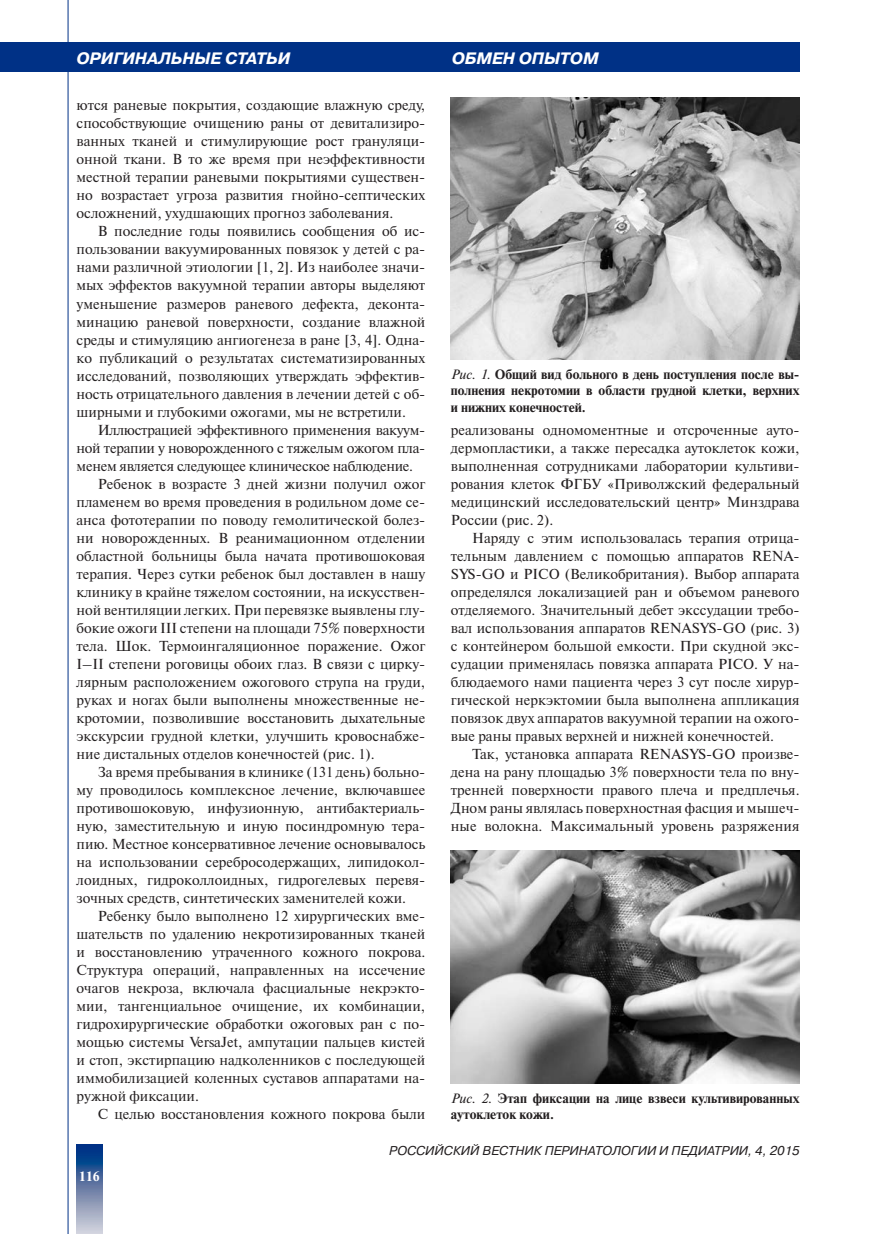
<style>
.page{position:relative;width:872px;height:1234px;background:#fff}
.page>*{position:absolute;margin:0;border:0;box-sizing:border-box;transform-origin:0 0}
.t1{font:italic 700 16.5px "Pragmatica C";color:#fff}
.t2{font:14.4px/18px "Newton C";color:#231f20;text-align:justify}
.t3{font:14.4px "Newton C";letter-spacing:-.02em;color:#231f20}
.t4{font:700 13.5px/16.5px "Newton C";color:#231f20;text-align:justify}
.t5{font:700 13.5px "Newton C";color:#fff}
.t6{font:italic 12.75px "Pragmatica C";color:#231f20}
.s1{font-weight:400;font-style:italic}
</style>
<div class="page">
<svg style="left:77px;top:1144px;width:25px;height:89px;background:#627ca9"></svg>
<hr style="left:68px;top:0;width:1px;height:1233px;background:#003186">
<div style="left:0;top:43px;width:799px;height:29px;background:#003186"></div>
<img style="left:451px;top:98px;width:348px;height:261px">
<img style="left:451px;top:850px;width:348px;height:233px">
<p class="t1" style="left:77px;top:49px;width:215px">ОРИГИНАЛЬНЫЕ СТАТЬИ</p>
<p class="t1" style="left:452px;top:49px;width:148px">ОБМЕН ОПЫТОМ</p>
<p class="t2" style="left:77px;top:96px;width:350px">ются раневые покрытия, создающие влажную среду, способствующие очищению раны от девитализиро&shy;ванных тканей и стимулирующие рост грануляци&shy;онной ткани. В то же время при неэффективности местной терапии раневыми покрытиями существен&shy;но возрастает угроза развития гнойно-септических осложнений, ухудшающих прогноз заболевания.</p>
<p class="t2" style="left:77px;top:222px;width:350px;text-indent:21px">В последние годы появились сообщения об ис&shy;пользовании вакуумированных повязок у детей с ра&shy;нами различной этиологии [1, 2]. Из наиболее значи&shy;мых эффектов вакуумной терапии авторы выделяют уменьшение размеров раневого дефекта, деконта&shy;минацию раневой поверхности, создание влажной среды и стимуляцию ангиогенеза в ране [3, 4]. Одна&shy;ко публикаций о результатах систематизированных исследований, позволяющих утверждать эффектив&shy;ность отрицательного давления в лечении детей с об&shy;ширными и глубокими ожогами, мы не встретили.</p>
<p class="t3" style="left:98px;top:421px;width:329px">Иллюстрацией эффективного применения вакуум-</p>
<p class="t3" style="left:77px;top:439px;width:350px">ной терапии у новорожденного с тяжелым ожогом пла-</p>
<p class="t3" style="left:77px;top:457px;width:338px">менем является следующее клиническое наблюдение.</p>
<p class="t2" style="left:98px;top:474px;width:329px">Ребенок в возрасте 3 дней жизни получил ожог</p>
<p class="t2" style="left:77px;top:492px;width:350px">пламенем во время проведения в родильном доме се-</p>
<p class="t2" style="left:77px;top:510px;width:350px">анса фототерапии по поводу гемолитической болез-</p>
<p class="t2" style="left:77px;top:528px;width:350px">ни новорожденных. В реанимационном отделении</p>
<p class="t2" style="left:77px;top:546px;width:350px">областной больницы была начата противошоковая</p>
<p class="t2" style="left:77px;top:564px;width:350px">терапия. Через сутки ребенок был доставлен в нашу</p>
<p class="t2" style="left:77px;top:582px;width:350px">клинику в крайне тяжелом состоянии, на искусствен-</p>
<p class="t2" style="left:77px;top:600px;width:350px">ной вентиляции легких. При перевязке выявлены глу-</p>
<p class="t2" style="left:77px;top:618px;width:350px">бокие ожоги III степени на площади 75% поверхности</p>
<p class="t2" style="left:77px;top:636px;width:350px">тела. Шок. Термоингаляционное поражение. Ожог</p>
<p class="t2" style="left:77px;top:654px;width:350px">I–II степени роговицы обоих глаз. В связи с цирку-</p>
<p class="t2" style="left:77px;top:672px;width:350px">лярным расположением ожогового струпа на груди,</p>
<p class="t2" style="left:77px;top:690px;width:350px">руках и ногах были выполнены множественные не-</p>
<p class="t2" style="left:77px;top:708px;width:350px">кротомии, позволившие восстановить дыхательные</p>
<p class="t2" style="left:77px;top:726px;width:350px">экскурсии грудной клетки, улучшить кровоснабже-</p>
<p class="t2" style="left:77px;top:744px;width:300px">ние дистальных отделов конечностей (рис. 1).</p>
<p class="t2" style="left:98px;top:762px;width:329px">За время пребывания в клинике (131 день) больно-</p>
<p class="t2" style="left:77px;top:780px;width:350px">му проводилось комплексное лечение, включавшее</p>
<p class="t2" style="left:77px;top:798px;width:350px">противошоковую, инфузионную, антибактериаль-</p>
<p class="t2" style="left:77px;top:816px;width:350px">ную, заместительную и иную посиндромную тера-</p>
<p class="t2" style="left:77px;top:834px;width:350px">пию. Местное консервативное лечение основывалось</p>
<p class="t2" style="left:77px;top:852px;width:350px">на использовании серебросодержащих, липидокол-</p>
<p class="t2" style="left:77px;top:870px;width:350px">лоидных, гидроколлоидных, гидрогелевых перевя-</p>
<p class="t2" style="left:77px;top:888px;width:331px">зочных средств, синтетических заменителей кожи.</p>
<p class="t2" style="left:98px;top:906px;width:329px">Ребенку было выполнено 12 хирургических вме-</p>
<p class="t2" style="left:77px;top:924px;width:350px">шательств по удалению некротизированных тканей</p>
<p class="t2" style="left:77px;top:942px;width:350px">и восстановлению утраченного кожного покрова.</p>
<p class="t2" style="left:77px;top:960px;width:350px">Структура операций, направленных на иссечение</p>
<p class="t2" style="left:77px;top:978px;width:350px">очагов некроза, включала фасциальные некрэкто-</p>
<p class="t2" style="left:77px;top:996px;width:350px">мии, тангенциальное очищение, их комбинации,</p>
<p class="t2" style="left:77px;top:1014px;width:350px">гидрохирургические обработки ожоговых ран с по-</p>
<p class="t2" style="left:77px;top:1032px;width:350px">мощью системы VersaJet, ампутации пальцев кистей</p>
<p class="t2" style="left:77px;top:1050px;width:350px">и стоп, экстирпацию надколенников с последующей</p>
<p class="t2" style="left:77px;top:1068px;width:350px">иммобилизацией коленных суставов аппаратами на-</p>
<p class="t2" style="left:77px;top:1086px;width:124px">ружной фиксации.</p>
<p class="t2" style="left:98px;top:1104px;width:329px">С целью восстановления кожного покрова были</p>
<p class="t4" style="left:451px;top:366px;width:350px"><span class="s1">Рис. 1.</span> Общий вид больного в день поступления после вы&shy;полнения некротомии в области грудной клетки, верхних и нижних конечностей.</p>
<p class="t2" style="left:451px;top:420px;width:350px">реализованы одномоментные и отсроченные ауто&shy;дермопластики, а также пересадка аутоклеток кожи, выполненная сотрудниками лаборатории культиви&shy;рования клеток ФГБУ «Приволжский федеральный медицинский исследовательский центр» Минздрава России (рис. 2).</p>
<p class="t2" style="left:451px;top:528px;width:350px;text-indent:21px">Наряду с этим использовалась терапия отрица&shy;тельным давлением с помощью аппаратов RENA-SYS-GO и PICO (Великобритания). Выбор аппарата определялся локализацией ран и объемом раневого отделяемого. Значительный дебет экссудации требо&shy;вал использования аппаратов RENASYS-GO (рис. 3) с контейнером большой емкости. При скудной экс&shy;судации применялась повязка аппарата PICO. У на&shy;блюдаемого нами пациента через 3 сут после хирур&shy;гической неркэктомии была выполнена аппликация повязок двух аппаратов вакуумной терапии на ожого&shy;вые раны правых верхней и нижней конечностей.</p>
<p class="t2" style="left:451px;top:744px;width:350px;text-indent:21px">Так, установка аппарата RENASYS-GO произве&shy;дена на рану площадью 3% поверхности тела по вну&shy;тренней поверхности правого плеча и предплечья.<br>Дном раны являлась поверхностная фасция и мышеч&shy;ные волокна. Максимальный уровень разряжения</p>
<p class="t4" style="left:451px;top:1089px;width:350px"><span class="s1">Рис. 2.</span> Этап фиксации на лице взвеси культивированных аутоклеток кожи.</p>
<p class="t5" style="left:79px;top:1168px;width:22px">116</p>
<p class="t6" style="left:389px;top:1142px;width:412px">РОССИЙСКИЙ ВЕСТНИК ПЕРИНАТОЛОГИИ И ПЕДИАТРИИ, 4, 2015</p>
</div>
